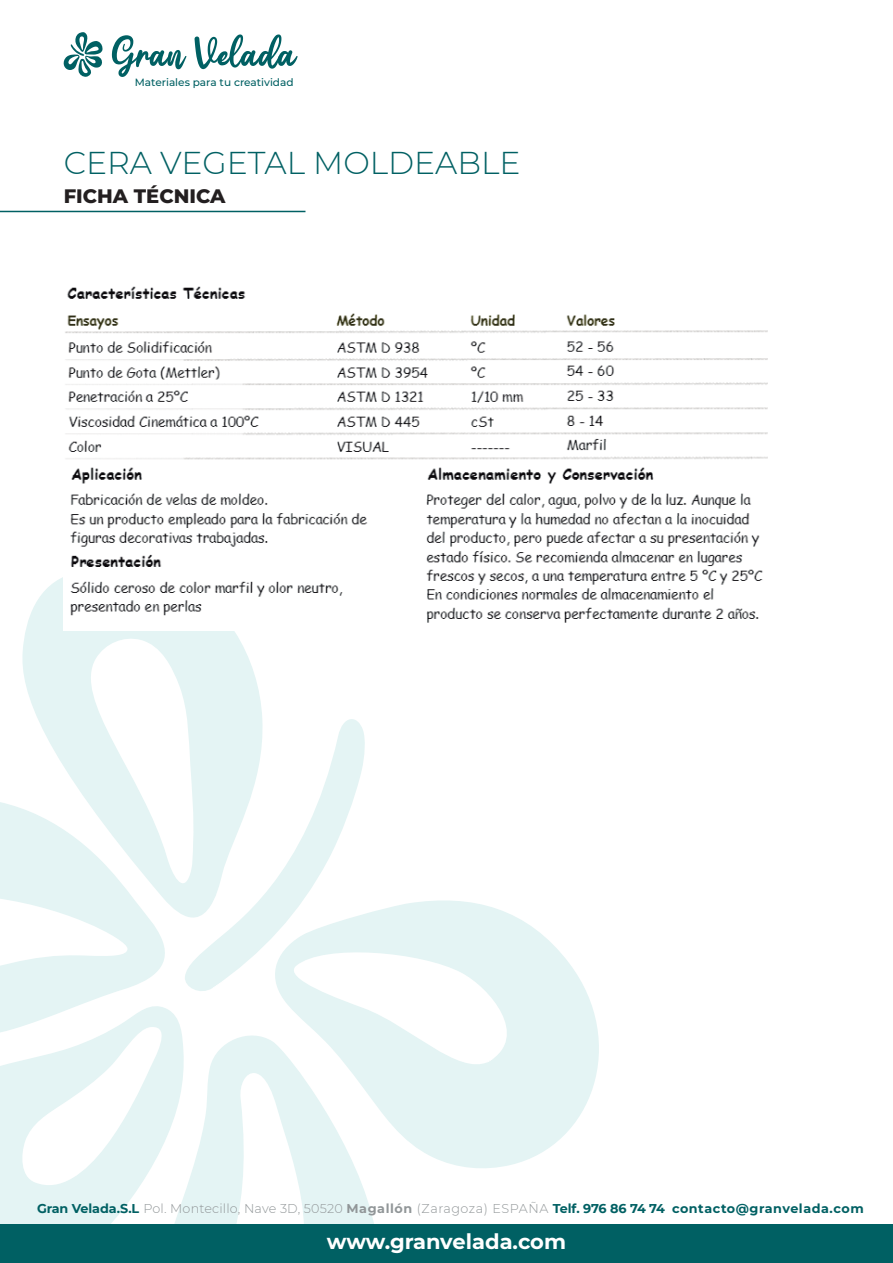
<style>
.page{position:relative;width:893px;height:1263px;background:#fff}
.page>*{position:absolute;margin:0;border:0;box-sizing:border-box;transform-origin:0 0}
.t1{font:300 31.5px "Montserrat";color:#006063}
.t2{font:700 21px "Montserrat";color:#fff}
.t3{font:800 19.5px "Montserrat";color:#231f20}
.t4{font:700 12.75px "Montserrat";letter-spacing:.035em;color:#006063}
.t5{font:500 10.5px "Montserrat";color:#006063}
.s1{font-weight:300;color:#919698}
.s2{color:#919698}
</style>
<div class="page">
<svg style="left:0;top:802px;width:165px;height:199px"></svg>
<svg style="left:282px;top:900px;width:317px;height:268px;fill:#e4f4f4"></svg>
<svg style="left:20px;top:577px;width:242px;height:372px;fill:#e4f4f4"></svg>
<svg style="left:0;top:1001px;width:180px;height:223px;fill:#e4f4f4"></svg>
<svg style="left:155px;top:1027px;width:232px;height:197px;fill:#e4f4f4"></svg>
<svg style="left:184px;top:714px;width:182px;height:282px"></svg>
<svg style="left:112px;top:35px;width:74px;height:42px"></svg>
<svg style="left:195px;top:34px;width:103px;height:35px"></svg>
<svg style="left:63px;top:32px;width:40px;height:45px"></svg>
<div style="left:0;top:1224px;width:893px;height:39px;background:#006063"></div>
<hr style="left:0;top:211px;width:305px;height:1px;background:#006063">
<img style="left:64px;top:286px;width:704px;height:345px">
<p class="t5" style="left:135px;top:75px;width:160px">Materiales para tu creatividad</p>
<h1 class="t1" style="left:64px;top:142px;width:458px">CERA VEGETAL MOLDEABLE</h1>
<h3 class="t3" style="left:64px;top:182px;width:163px">FICHA TÉCNICA</h3>
<p class="t4" style="left:37px;top:1200px;width:828px">Gran Velada.S.L <span class="s1">Pol. Montecillo, Nave 3D, 50520</span> <span class="s2">Magallón</span> <span class="s1">(Zaragoza) ESPAÑA</span> Telf. 976 86 74 74 contacto@granvelada.com</p>
<h2 class="t2" style="left:327px;top:1226px;width:241px">www.granvelada.com</h2>
</div>
